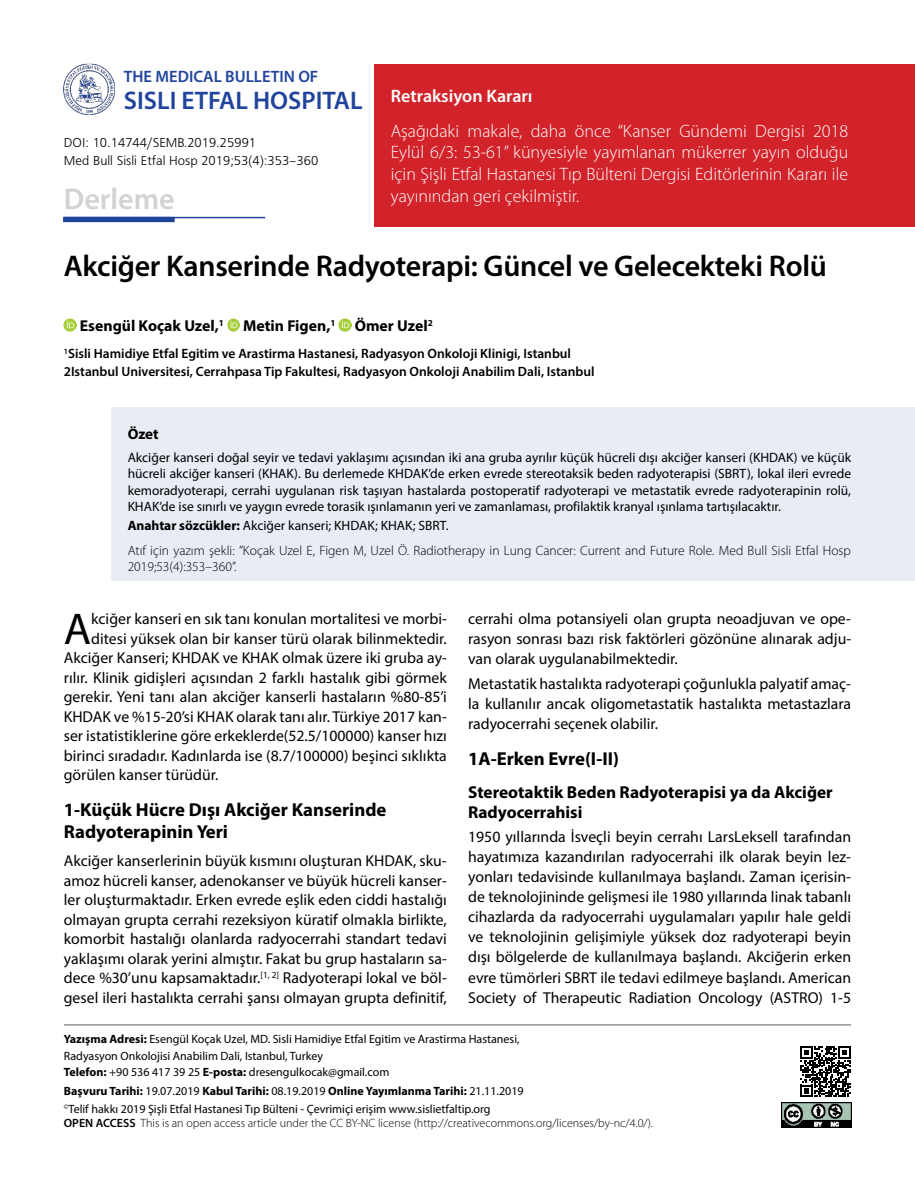
<style>
.page{position:relative;width:915px;height:1191px;background:#fff}
.page>*{position:absolute;margin:0;border:0;box-sizing:border-box;transform-origin:0 0}
.t1{font:44.7px "Myriad Pro";color:#000}
.t2{font:600 30px "Myriad Pro";letter-spacing:-.01em;color:#000}
.t3{font:600 30px "Myriad Pro";color:#d1d3d4}
.t4{font:600 25.5px "Myriad Pro";color:#20449c}
.t5{font:700 18.75px/22.5px "Myriad Pro";color:#000}
.t6{font:300 18px/21.6px "Myriad Pro";color:#fff;text-align:justify}
.t7{font:700 17.25px/20.1px "Myriad Pro";color:#000}
.t8{font:600 16.5px "Myriad Pro";color:#20449c}
.t9{font:15.75px/20.1px "Myriad Pro";color:#000;text-align:justify}
.t10{font:700 15.75px "Myriad Pro";color:#000}
.t11{font:700 15px "Myriad Pro";color:#000}
.t12{font:13.5px/16.5px "Myriad Pro";color:#000;text-align:justify}
.t13{font:300 13.5px/25px "Myriad Pro";color:#000}
.t14{font:600 13.5px/18px "Myriad Pro";color:#000}
.t15{font:13.5px/18px "Frugal Normal Tr";color:#000}
.t16{font:12px/16.5px "Myriad Pro";color:#000}
.t17{font:300 12px "Myriad Pro";color:#000}
.s1{font-weight:700}
.s2{font-weight:400}
.s3{font-weight:600}
</style>
<div class="page">
<div style="left:112px;top:407px;width:802px;height:173px;background:#e9ecf5"></div>
<svg style="left:64px;top:319px;width:13px;height:12px"></svg>
<svg style="left:227px;top:319px;width:13px;height:12px"></svg>
<svg style="left:338px;top:319px;width:13px;height:12px"></svg>
<hr style="left:64px;top:1024px;width:786px;height:1px;background:#939598">
<hr style="left:64px;top:217px;width:201px;height:1px;background:#20449c">
<div style="left:63px;top:217px;width:112px;height:5px;background:#20449c"></div>
<img style="left:64px;top:64px;width:51px;height:51px">
<img style="left:781px;top:1102px;width:69px;height:25px">
<svg style="left:800px;top:1046px;width:50px;height:51px"></svg>
<div style="left:374px;top:64px;width:540px;height:163px;background:#d2232a"></div>
<p class="t8" style="left:124px;top:66px;width:196px">THE MEDICAL BULLETIN OF</p>
<h3 class="t4" style="left:124px;top:84px;width:410px">SISLI ETFAL HOSPITAL <sup>Retraksiyon</sup> <sup>Kararı</sup></h3>
<p class="t6" style="left:390px;top:120px;width:459px">Aşağıdaki makale, daha önce “Kanser Gündemi Dergisi 2018<br>Eylül 6/3: 53-61” künyesiyle yayımlanan mükerrer yayın olduğu için Şişli Etfal Hastanesi Tıp Bülteni Dergisi Editörlerinin Kararı ile yayınından geri çekilmiştir.</p>
<p class="t15" style="left:64px;top:133px;width:256px">DOI: 10.14744/SEMB.2019.25991<br>Med Bull Sisli Etfal Hosp 2019;53(4):353–360</p>
<h2 class="t3" style="left:64px;top:179px;width:112px">Derleme</h2>
<h2 class="t2" style="left:64px;top:247px;width:764px">Akciğer Kanserinde Radyoterapi: Güncel ve Gelecekteki Rolü</h2>
<p class="t10" style="left:80px;top:316px;width:354px">Esengül Koçak Uzel,<sup>1</sup> Metin Figen,<sup>1</sup> Ömer Uzel<sup>2</sup></p>
<p class="t14" style="left:64px;top:344px;width:532px"><sup>1</sup>Sisli Hamidiye Etfal Egitim ve Arastirma Hastanesi, Radyasyon Onkoloji Klinigi, Istanbul<br>2Istanbul Universitesi, Cerrahpasa Tip Fakultesi, Radyasyon Onkoloji Anabilim Dali, Istanbul</p>
<p class="t11" style="left:128px;top:424px;width:33px">Özet</p>
<p class="t12" style="left:128px;top:449px;width:724px">Akciğer kanseri doğal seyir ve tedavi yaklaşımı açısından iki ana gruba ayrılır küçük hücreli dışı akciğer kanseri (KHDAK) ve küçük hücreli akciğer kanseri (KHAK). Bu derlemede KHDAK’de erken evrede stereotaksik beden radyoterapisi (SBRT), lokal ileri evrede kemoradyoterapi, cerrahi uygulanan risk taşıyan hastalarda postoperatif radyoterapi ve metastatik evrede radyoterapinin rolü, KHAK’de ise sınırlı ve yaygın evrede torasik ışınlamanın yeri ve zamanlaması, profilaktik kranyal ışınlama tartışılacaktır.</p>
<p class="t13" style="left:128px;top:513px;width:724px"><span class="s1">Anahtar sözcükler:</span> <span class="s2">Akciğer kanseri; KHDAK; KHAK; SBRT.<br></span>Atıf için yazım şekli: ”Koçak Uzel E, Figen M, Uzel Ö. Radiotherapy in Lung Cancer: Current and Future Role. Med Bull Sisli Etfal Hosp</p>
<p class="t13" style="left:128px;top:554px;width:110px">2019;53(4):353–360”.</p>
<h1 class="t1" style="left:64px;top:601px;width:29px">A</h1>
<p class="t9" style="left:91px;top:608px;width:357px">kciğer kanseri en sık tanı konulan mortalitesi ve morbi-</p>
<p class="t9" style="left:91px;top:628px;width:357px">ditesi yüksek olan bir kanser türü olarak bilinmektedir.</p>
<p class="t9" style="left:64px;top:647px;width:384px">Akciğer Kanseri; KHDAK ve KHAK olmak üzere iki gruba ay-</p>
<p class="t9" style="left:64px;top:667px;width:384px">rılır. Klinik gidişleri açısından 2 farklı hastalık gibi görmek</p>
<p class="t9" style="left:64px;top:686px;width:384px">gerekir. Yeni tanı alan akciğer kanserli hastaların %80-85’i</p>
<p class="t9" style="left:64px;top:706px;width:384px">KHDAK ve %15-20’si KHAK olarak tanı alır. Türkiye 2017 kan-</p>
<p class="t9" style="left:64px;top:725px;width:384px">ser istatistiklerine göre erkeklerde(52.5/100000) kanser hızı</p>
<p class="t9" style="left:64px;top:745px;width:384px">birinci sıradadır. Kadınlarda ise (8.7/100000) beşinci sıklıkta</p>
<p class="t9" style="left:64px;top:764px;width:156px">görülen kanser türüdür.</p>
<p class="t5" style="left:64px;top:797px;width:324px">1-Küçük Hücre Dışı Akciğer Kanserinde<br>Radyoterapinin Yeri</p>
<p class="t9" style="left:64px;top:850px;width:384px;line-height:19.5px">Akciğer kanserlerinin büyük kısmını oluşturan KHDAK, sku&shy;amoz hücreli kanser, adenokanser ve büyük hücreli kanser&shy;ler oluşturmaktadır. Erken evrede eşlik eden ciddi hastalığı olmayan grupta cerrahi rezeksiyon küratif olmakla birlikte, komorbit hastalığı olanlarda radyocerrahi standart tedavi yaklaşımı olarak yerini almıştır. Fakat bu grup hastaların sa&shy;dece %30’unu kapsamaktadır.<sup>[1,</sup> <sup>2]</sup> Radyoterapi lokal ve böl&shy;gesel ileri hastalıkta cerrahi şansı olmayan grupta definitif,</p>
<p class="t9" style="left:468px;top:608px;width:384px">cerrahi olma potansiyeli olan grupta neoadjuvan ve ope&shy;rasyon sonrası bazı risk faktörleri gözönüne alınarak adju&shy;van olarak uygulanabilmektedir.</p>
<p class="t9" style="left:468px;top:673px;width:384px">Metastatik hastalıkta radyoterapi çoğunlukla palyatif amaç&shy;la kullanılır ancak oligometastatik hastalıkta metastazlara radyocerrahi seçenek olabilir.</p>
<p class="t5" style="left:468px;top:746px;width:152px">1A-Erken Evre(I-II)</p>
<p class="t7" style="left:468px;top:781px;width:366px">Stereotaktik Beden Radyoterapisi ya da Akciğer<br>Radyocerrahisi</p>
<p class="t9" style="left:468px;top:826px;width:384px">1950 yıllarında İsveçli beyin cerrahı LarsLeksell tarafından hayatımıza kazandırılan radyocerrahi ilk olarak beyin lez&shy;yonları tedavisinde kullanılmaya başlandı. Zaman içerisin&shy;de teknolojininde gelişmesi ile 1980 yıllarında linak tabanlı cihazlarda da radyocerrahi uygulamaları yapılır hale geldi ve teknolojinin gelişimiyle yüksek doz radyoterapi beyin dışı bölgelerde de kullanılmaya başlandı. Akciğerin erken evre tümörleri SBRT ile tedavi edilmeye başlandı. American Society of Therapeutic Radiation Oncology (ASTRO) 1-5</p>
<p class="t16" style="left:64px;top:1030px;width:457px"><span class="s1">Yazışma Adresi:</span> Esengül Koçak Uzel, MD. Sisli Hamidiye Etfal Egitim ve Arastirma Hastanesi,<br>Radyasyon Onkolojisi Anabilim Dali, Istanbul, Turkey<br><span class="s1">Telefon:</span> +90 536 417 39 25 <span class="s1">E-posta:</span> dresengulkocak@gmail.com</p>
<p class="t16" style="left:64px;top:1081px;width:461px;line-height:18.6px"><span class="s1">Başvuru Tarihi:</span> 19.07.2019 <span class="s1">Kabul Tarihi:</span> 08.19.2019 <span class="s1">Online Yayımlanma Tarihi:</span> 21.11.2019 <sup>©</sup>Telif hakkı 2019 Şişli Etfal Hastanesi Tıp Bülteni - Çevrimiçi erişim www.sislietfaltip.org</p>
<p class="t17" style="left:64px;top:1116px;width:590px"><span class="s3">OPEN ACCESS</span> This is an open access article under the CC BY-NC license (http://creativecommons.org/licenses/by-nc/4.0/).</p>
</div>
